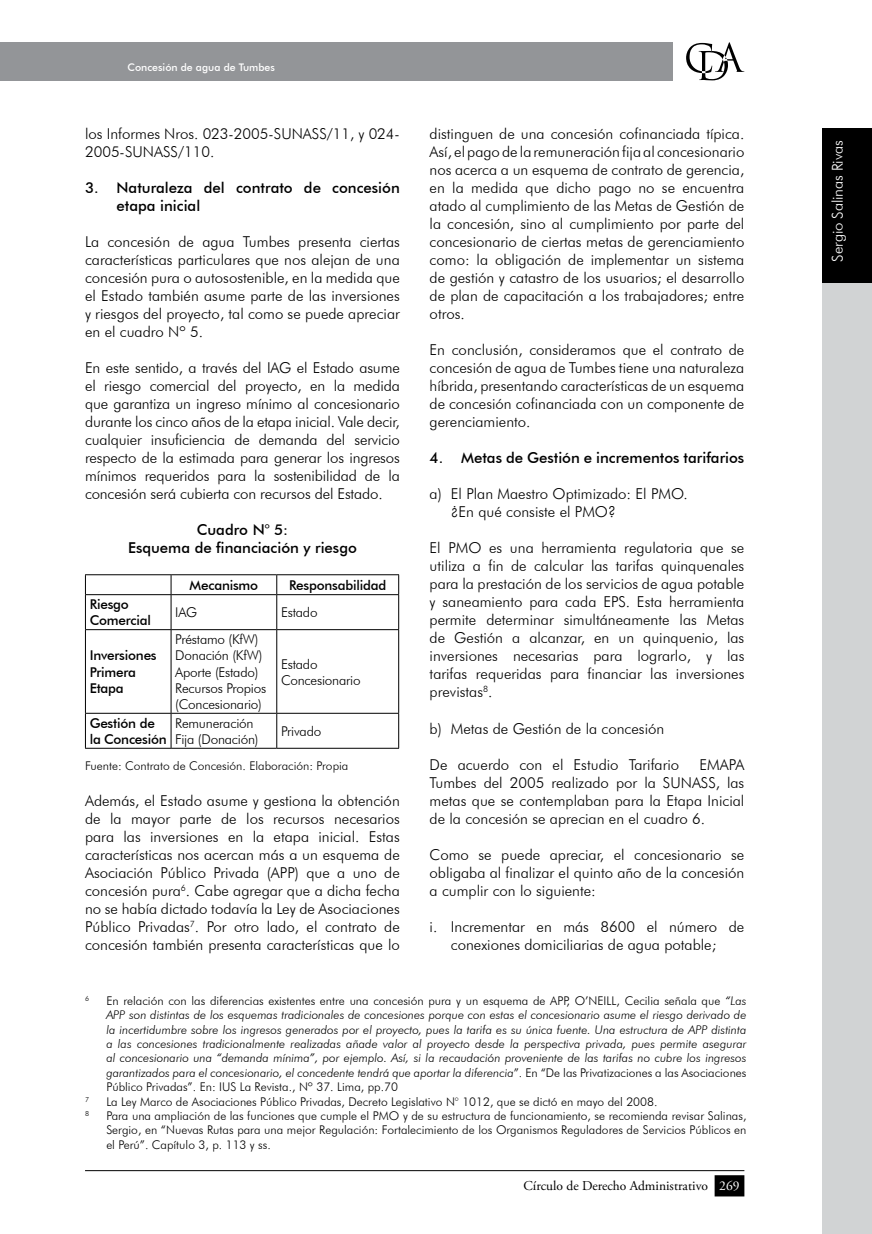
<style>
.page{position:relative;width:872px;height:1234px;background:#fff}
.page>*{position:absolute;margin:0;border:0;box-sizing:border-box;transform-origin:0 0}
.t1{font:300 15px/18px "Futura BT";color:#000;text-align:justify}
.t2{font:500 15px/18px "Futura BT";color:#000}
.t3{font:300 15px "Futura BT";letter-spacing:-.01em;color:#fff}
.t4{font:300 13.5px/16.2px "Futura BT";letter-spacing:-.015em;color:#000}
.t5{font:500 13.5px/16.2px "Futura BT";letter-spacing:-.015em;color:#000}
.t6{font:13.5px "Adobe Garamond Pro";color:#000}
.t7{font:italic 300 12px/14.4px "Futura BT";color:#000;text-align:justify}
.t8{font:300 12px/14.4px "Futura BT";color:#000;text-align:justify}
.t9{font:500 10.5px "Futura BT";color:#fff}
.t10{font:300 7.05px "Futura BT";color:#000}
.s1{font-style:normal}
.s2{color:#fff}
</style>
<div class="page">
<div style="left:822px;top:281px;width:50px;height:952px;background:#d1d3d4"></div>
<div style="left:0;top:43px;width:673px;height:38px;background:#939598"></div>
<div style="left:822px;top:128px;width:50px;height:154px;background:#000"></div>
<svg style="left:686px;top:42px;width:58px;height:38px"></svg>
<hr style="left:85px;top:1169px;width:659px;height:1px;background:#000">
<div style="left:715px;top:1175px;width:28px;height:20px;background:#000"></div>
<div style="left:714px;top:1174px;width:30px;height:22px;border:2px solid #000"></div>
<hr style="left:85px;top:574px;width:86px;height:1px;background:#000">
<svg style="left:85px;top:575px;width:1px;height:19px"></svg>
<hr style="left:171px;top:574px;width:106px;height:1px;background:#000">
<svg style="left:171px;top:575px;width:1px;height:19px"></svg>
<hr style="left:277px;top:574px;width:122px;height:1px;background:#000">
<svg style="left:276px;top:575px;width:1px;height:19px"></svg>
<svg style="left:398px;top:575px;width:1px;height:19px"></svg>
<hr style="left:85px;top:594px;width:86px;height:1px;background:#000">
<hr style="left:85px;top:595px;width:1px;height:34px;background:#000">
<hr style="left:171px;top:594px;width:106px;height:1px;background:#000">
<hr style="left:171px;top:595px;width:1px;height:34px;background:#000">
<hr style="left:277px;top:594px;width:122px;height:1px;background:#000">
<hr style="left:276px;top:595px;width:1px;height:34px;background:#000">
<hr style="left:398px;top:595px;width:1px;height:34px;background:#000">
<hr style="left:85px;top:629px;width:86px;height:1px;background:#000">
<hr style="left:85px;top:630px;width:1px;height:82px;background:#000">
<hr style="left:171px;top:629px;width:106px;height:1px;background:#000">
<hr style="left:171px;top:630px;width:1px;height:82px;background:#000">
<hr style="left:277px;top:629px;width:122px;height:1px;background:#000">
<hr style="left:276px;top:630px;width:1px;height:82px;background:#000">
<hr style="left:398px;top:630px;width:1px;height:82px;background:#000">
<hr style="left:85px;top:712px;width:86px;height:1px;background:#000">
<hr style="left:85px;top:713px;width:1px;height:34px;background:#000">
<hr style="left:171px;top:712px;width:106px;height:1px;background:#000">
<hr style="left:171px;top:713px;width:1px;height:34px;background:#000">
<hr style="left:277px;top:712px;width:122px;height:1px;background:#000">
<hr style="left:276px;top:713px;width:1px;height:34px;background:#000">
<hr style="left:398px;top:713px;width:1px;height:34px;background:#000">
<hr style="left:85px;top:747px;width:86px;height:1px;background:#000">
<hr style="left:171px;top:747px;width:106px;height:1px;background:#000">
<hr style="left:277px;top:747px;width:122px;height:1px;background:#000">
<p class="t9" style="left:128px;top:60px;width:149px">Concesión de agua de Tumbes</p>
<p class="t1" style="left:85px;top:125px;width:316px">los I nformes Nros. 023-2005-SUNASS/11, y 024-<br>2005-SUNASS/110.</p>
<p class="t2" style="left:117px;top:179px;width:285px;text-indent:-31px">3. Naturaleza del contrato de concesión etapa inicial</p>
<p class="t1" style="left:85px;top:233px;width:316px">La concesión de agua Tumbes presenta ciertas características particulares que nos alejan de una concesión pura o autosostenible, en la medida que el Estado también asume parte de las inversiones y riesgos del proyecto, tal como se puede apreciar en el cuadro Nº 5.</p>
<p class="t1" style="left:85px;top:359px;width:316px">E n este sentido, a través del IAG el Estado asume el riesgo comercial del proyecto, en la medida que garantiza un ingreso mínimo al concesionario durante los cinco años de la etapa inicial. Vale decir, cualquier insuficiencia de demanda del servicio respecto de la estimada para generar los ingresos mínimos requeridos para la sostenibilidad de la concesión será cubierta con recursos del Estado.</p>
<p class="t2" style="left:128px;top:521px;width:230px;text-align:center">Cuadro n° 5:<br>esquema de financiación y riesgo</p>
<p class="t5" style="left:190px;top:576px;width:70px">Mecanismo</p>
<p class="t5" style="left:289px;top:576px;width:99px">Responsabilidad</p>
<p class="t5" style="left:90px;top:596px;width:63px">Riesgo<br>Comercial</p>
<p class="t4" style="left:175px;top:604px;width:23px">IAG</p>
<p class="t4" style="left:281px;top:604px;width:38px">Estado</p>
<p class="t5" style="left:90px;top:647px;width:69px">Inversiones<br>Primera<br>Etapa</p>
<p class="t4" style="left:175px;top:631px;width:92px">Préstamo (KfW)<br>Donación (KfW)<br>Aporte (Estado)<br>Recursos Propios (Concesionario)</p>
<p class="t4" style="left:281px;top:655px;width:81px">Estado<br>Concesionario</p>
<p class="t5" style="left:90px;top:714px;width:79px">Gestión de la Concesión</p>
<p class="t4" style="left:175px;top:714px;width:85px">Remuneración<br>Fija (Donación)</p>
<p class="t4" style="left:281px;top:722px;width:42px">Privado</p>
<p class="t8" style="left:85px;top:758px;width:265px">Fuente: Contrato de Concesión. E laboración: Propia</p>
<p class="t1" style="left:85px;top:791px;width:316px">Además, el Estado asume y gestiona la obtención de la mayor parte de los recursos necesarios para las inversiones en la etapa inicial. Estas características nos acercan más a un esquema de Asociación Público Privada (APP) que a uno de concesión pura<sup>6</sup>. Cabe agregar que a dicha fecha no se había dictado todavía la Ley de Asociaciones Público Privadas<sup>7</sup>. Por otro lado, el contrato de concesión también presenta características que lo</p>
<p class="t1" style="left:429px;top:125px;width:316px">distinguen de una concesión cofinanciada típica.<br>Así, el pago de la remuneración fija al concesionario nos acerca a un esquema de contrato de gerencia, en la medida que dicho pago no se encuentra atado al cumplimiento de las Metas de Gestión de la concesión, sino al cumplimiento por parte del concesionario de ciertas metas de gerenciamiento como: la obligación de implementar un sistema de gestión y catastro de los usuarios; el desarrollo de plan de capacitación a los trabajadores; entre otros.</p>
<p class="t1" style="left:429px;top:341px;width:316px">E n conclusión, consideramos que el contrato de concesión de agua de Tumbes tiene una naturaleza híbrida, presentando características de un esquema de concesión cofinanciada con un componente de gerenciamiento.</p>
<p class="t2" style="left:429px;top:449px;width:316px">4. Metas de Gestión e incrementos tarifarios</p>
<p class="t1" style="left:451px;top:485px;width:238px;text-indent:-21px">a) E l Plan Maestro Optimizado: E l PMO. ¿E n qué consiste el PMO?</p>
<p class="t1" style="left:429px;top:539px;width:316px">E l PMO es una herramienta regulatoria que se utiliza a fin de calcular las tarifas quinquenales para la prestación de los servicios de agua potable y saneamiento para cada E PS. Esta herramienta permite determinar simultáneamente las Metas de Gestión a alcanzar, en un quinquenio, las inversiones necesarias para lograrlo, y las tarifas requeridas para financiar las inversiones previstas<sup>8</sup>.</p>
<p class="t1" style="left:429px;top:719px;width:236px">b) Metas de Gestión de la concesión</p>
<p class="t1" style="left:429px;top:755px;width:251px">De acuerdo con el Estudio Tarifario</p>
<p class="t1" style="left:429px;top:755px;width:316px;text-indent:270px">E MAPA Tumbes del 2005 realizado por la SUNASS, las metas que se contemplaban para la Etapa I nicial de la concesión se aprecian en el cuadro 6.</p>
<p class="t1" style="left:429px;top:845px;width:316px">Como se puede apreciar, el concesionario se obligaba al finalizar el quinto año de la concesión a cumplir con lo siguiente:</p>
<p class="t1" style="left:429px;top:917px;width:316px;text-align:center">i. I ncrementar en más 8600 el número de conexiones domiciliarias de agua potable;</p>
<p class="t7" style="left:106px;top:992px;width:641px;text-indent:-21px"><sup>6</sup> <span class="s1">E n relación con las diferencias existentes entre una concesión pura y un esquema de APP, O’NEI LL, Cecilia señala que</span> “Las APP son distintas de los esquemas tradicionales de concesiones porque con estas el concesionario asume el riesgo derivado de la incertidumbre sobre los ingresos generados por el proyecto, pues la tarifa es su única fuente. Una estructura de APP distinta a las concesiones tradicionalmente realizadas añade valor al proyecto desde la perspectiva privada, pues permite asegurar al concesionario una “demanda mínima”, por ejemplo. Así, si la recaudación proveniente de las tarifas no cubre los ingresos garantizados para el concesionario, el concedente tendrá que aportar la diferencia<span class="s1">”. E n “De las Privatizaciones a las Asociaciones Público Privadas”. En: I US La Revista., Nº 37. Lima, pp.70</span></p>
<p class="t10" style="left:85px;top:1094px;width:6px">7</p>
<p class="t8" style="left:106px;top:1093px;width:552px">La Ley Marco de Asociaciones Público Privadas, Decreto Legislativo N° 1012, que se dictó en mayo del 2008.</p>
<p class="t10" style="left:85px;top:1108px;width:6px">8</p>
<p class="t8" style="left:106px;top:1108px;width:641px">Para una ampliación de las funciones que cumple el PMO y de su estructura de funcionamiento, se recomienda revisar Salinas, Sergio, en “Nuevas Rutas para una mejor Regulación: Fortalecimiento de los Organismos Reguladores de Servicios Públicos en el Perú”. Capítulo 3, p. 113 y ss.</p>
<p class="t6" style="left:523px;top:1176px;width:217px">Círculo de Derecho Administrativo <span class="s2">269</span></p>
<p class="t3" style="left:828px;top:261px;width:123px;rotate:-90deg">Sergio Salinas Rivas</p>
</div>
